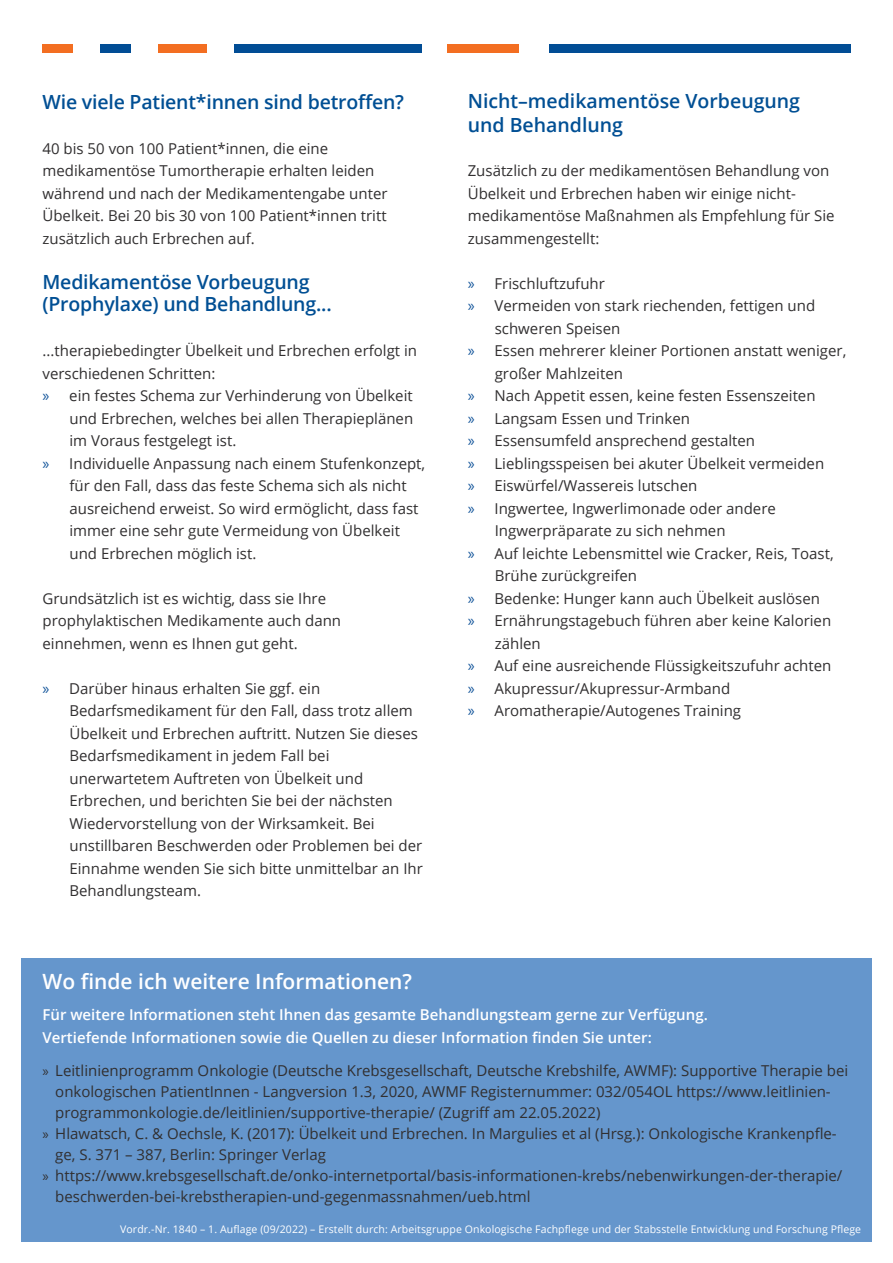
<style>
.page{position:relative;width:893px;height:1263px;background:#fff}
.page>*{position:absolute;margin:0;border:0;box-sizing:border-box;transform-origin:0 0}
.t1{font:600 21px "Open Sans";color:#fff}
.Absatzformat_2{font:600 19.5px/22.5px "Open Sans";letter-spacing:-.01em;color:#014f94}
.t2{font:15px/22.5px "Open Sans";color:#312f30}
.t3{font:600 15px "Open Sans";color:#fff}
.t4{font:10.5px "Open Sans";letter-spacing:.01em;color:#fff}
.s1{font-family:"Myriad Pro";font-size:16.5px;color:#105399}
.s2{font-family:"Myriad Pro"}
</style>
<div class="page">
<div style="left:21px;top:958px;width:851px;height:284px;background:#6596cc"></div>
<div style="left:549px;top:45px;width:301px;height:8px;background:#014d95"></div>
<div style="left:448px;top:45px;width:71px;height:8px;background:#f36e21"></div>
<div style="left:234px;top:45px;width:188px;height:8px;background:#014d95"></div>
<div style="left:158px;top:45px;width:48px;height:8px;background:#f36e21"></div>
<div style="left:100px;top:45px;width:30px;height:8px;background:#014d95"></div>
<div style="left:43px;top:45px;width:30px;height:8px;background:#f36e21"></div>
<p class="Absatzformat_2" style="left:43px;top:90px;width:363px">Wie viele Patient*innen sind betroffen?</p>
<p class="t2" style="left:43px;top:137px;width:346px">40 bis 50 von 100 Patient*innen, die eine medikamentöse Tumortherapie erhalten leiden während und nach der Medikamentengabe unter Übelkeit. Bei 20 bis 30 von 100 Patient*innen tritt zusätzlich auch Erbrechen auf.</p>
<p class="Absatzformat_2" style="left:43px;top:270px;width:291px">Medikamentöse Vorbeugung (Prophylaxe) und Behandlung...</p>
<p class="t2" style="left:43px;top:339px;width:376px">...therapiebedingter Übelkeit und Erbrechen erfolgt in verschiedenen Schritten:</p>
<p class="t2" style="left:70px;top:384px;width:345px;text-align:justify;text-indent:-27px"><span class="s1">»</span> ein festes Schema zur Verhinderung von Übelkeit und Erbrechen, welches bei allen Therapieplänen im Voraus festgelegt ist.</p>
<p class="t2" style="left:70px;top:452px;width:357px;text-indent:-27px"><span class="s1">»</span> Individuelle Anpassung nach einem Stufenkonzept, für den Fall, dass das feste Schema sich als nicht ausreichend erweist. So wird ermöglicht, dass fast immer eine sehr gute Vermeidung von Übelkeit und Erbrechen möglich ist.</p>
<p class="t2" style="left:43px;top:587px;width:300px">Grundsätzlich ist es wichtig, dass sie Ihre prophylaktischen Medikamente auch dann einnehmen, wenn es Ihnen gut geht.</p>
<p class="t2" style="left:70px;top:677px;width:355px;text-indent:-27px"><span class="s1">»</span> Darüber hinaus erhalten Sie ggf. ein Bedarfsmedikament für den Fall, dass trotz allem Übelkeit und Erbrechen auftritt. Nutzen Sie dieses Bedarfsmedikament in jedem Fall bei unerwartetem Auftreten von Übelkeit und Erbrechen, und berichten Sie bei der nächsten Wiedervorstellung von der Wirksamkeit. Bei unstillbaren Beschwerden oder Problemen bei der Einnahme wenden Sie sich bitte unmittelbar an Ihr Behandlungsteam.</p>
<p class="Absatzformat_2" style="left:468px;top:89px;width:334px;line-height:24px">Nicht–medikamentöse Vorbeugung und Behandlung</p>
<p class="t2" style="left:468px;top:159px;width:368px">Zusätzlich zu der medikamentösen Behandlung von Übelkeit und Erbrechen haben wir einige nicht&shy;medikamentöse Maßnahmen als Empfehlung für Sie zusammengestellt:</p>
<p class="t2" style="left:468px;top:272px;width:139px"><span class="s1">»</span> Frischluftzufuhr</p>
<p class="t2" style="left:495px;top:294px;width:322px;text-indent:-27px"><span class="s1">»</span> Vermeiden von stark riechenden, fettigen und schweren Speisen</p>
<p class="t2" style="left:495px;top:339px;width:353px;text-indent:-27px"><span class="s1">»</span> Essen mehrerer kleiner Portionen anstatt weniger, großer Mahlzeiten</p>
<p class="t2" style="left:468px;top:384px;width:349px"><span class="s1">»</span> Nach Appetit essen, keine festen Essenszeiten</p>
<p class="t2" style="left:468px;top:407px;width:224px"><span class="s1">»</span> Langsam Essen und Trinken</p>
<p class="t2" style="left:468px;top:429px;width:289px"><span class="s1">»</span> Essensumfeld ansprechend gestalten</p>
<p class="t2" style="left:468px;top:452px;width:358px"><span class="s1">»</span> Lieblingsspeisen bei akuter Übelkeit vermeiden</p>
<p class="t2" style="left:468px;top:474px;width:231px"><span class="s1">»</span> Eiswürfel/Wassereis lutschen</p>
<p class="t2" style="left:495px;top:497px;width:283px;text-indent:-27px"><span class="s1">»</span> Ingwertee, Ingwerlimonade oder andere<br>Ingwerpräparate zu sich nehmen</p>
<p class="t2" style="left:495px;top:542px;width:340px;text-indent:-27px"><span class="s1">»</span> Auf leichte Lebensmittel wie Cracker, Reis, Toast,<br>Brühe zurückgreifen</p>
<p class="t2" style="left:468px;top:587px;width:354px"><span class="s1">»</span> Bedenke: Hunger kann auch Übelkeit auslösen</p>
<p class="t2" style="left:495px;top:609px;width:338px;text-indent:-27px"><span class="s1">»</span> Ernährungstagebuch führen aber keine Kalorien zählen</p>
<p class="t2" style="left:468px;top:654px;width:365px"><span class="s1">»</span> Auf eine ausreichende Flüssigkeitszufuhr achten</p>
<p class="t2" style="left:468px;top:677px;width:264px"><span class="s1">»</span> Akupressur/Akupressur-Armband</p>
<p class="t2" style="left:468px;top:699px;width:275px"><span class="s1">»</span> Aromatherapie/Autogenes Training</p>
<p class="t1" style="left:43px;top:966px;width:371px">Wo finde ich weitere Informationen?</p>
<p class="t3" style="left:43px;top:1004px;width:667px">Für weitere Informationen steht Ihnen das gesamte Behandlungsteam gerne zur Verfügung.</p>
<p class="t3" style="left:43px;top:1027px;width:611px">Vertiefende Informationen sowie die Quellen zu dieser Information finden Sie unter:</p>
<p class="t2" style="left:55px;top:1060px;width:794px;line-height:21px;text-indent:-13px"><span class="s2">»</span> Leitlinienprogramm Onkologie (Deutsche Krebsgesellschaft, Deutsche Krebshilfe, AWMF): Supportive Therapie bei onkologischen PatientInnen - Langversion 1.3, 2020, AWMF Registernummer: 032/054OL https://www.leitlinien&shy;programmonkologie.de/leitlinien/supportive-therapie/ (Zugriff am 22.05.2022)</p>
<p class="t2" style="left:55px;top:1123px;width:783px;line-height:21px;text-indent:-13px"><span class="s2">»</span> Hlawatsch, C. &amp; Oechsle, K. (2017): Übelkeit und Erbrechen. In Margulies et al (Hrsg.): Onkologische Krankenpfle&shy;ge, S. 371 – 387, Berlin: Springer Verlag</p>
<p class="t2" style="left:55px;top:1165px;width:789px;line-height:21px;text-indent:-13px"><span class="s2">»</span> https://www.krebsgesellschaft.de/onko-internetportal/basis-informationen-krebs/nebenwirkungen-der-therapie/ beschwerden-bei-krebstherapien-und-gegenmassnahmen/ueb.html</p>
<p class="t4" style="left:120px;top:1222px;width:742px">Vordr.-Nr. 1840 – 1. Auflage (09/2022) – Erstellt durch: Arbeitsgruppe Onkologische Fachpflege und der Stabsstelle Entwicklung und Forschung Pflege</p>
</div>
